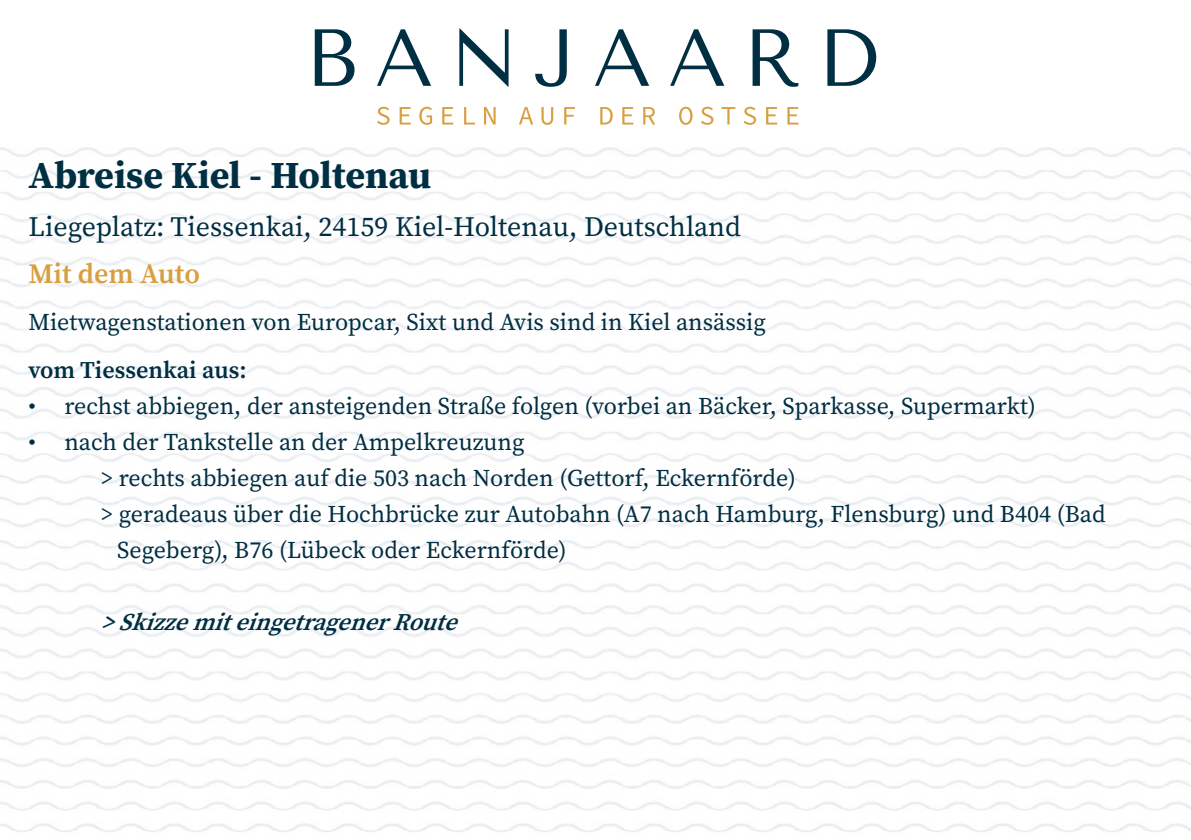
<style>
.page{position:relative;width:1191px;height:840px;background:#fff}
.page>*{position:absolute;margin:0;border:0;box-sizing:border-box;transform-origin:0 0}
.t1{font:700 38px "Source Serif Pro";color:#002f43}
.t2{font:28px "Source Serif Pro";color:#002f43}
.t3{font:600 28px "Source Serif Pro";color:#d89f40}
.t4{font:24px "Source Serif Pro";color:#002f43}
.t5{font:italic 600 24px "Source Serif Pro";color:#002f43}
.t6{font:600 24px "Source Serif Pro";color:#002f43}
</style>
<div class="page">
<svg style="left:315px;top:29px;width:39px;height:57px"></svg>
<svg style="left:377px;top:29px;width:54px;height:57px"></svg>
<svg style="left:459px;top:28px;width:49px;height:59px"></svg>
<svg style="left:535px;top:29px;width:32px;height:58px"></svg>
<svg style="left:595px;top:29px;width:54px;height:57px"></svg>
<svg style="left:670px;top:29px;width:54px;height:57px"></svg>
<svg style="left:752px;top:29px;width:46px;height:58px"></svg>
<svg style="left:827px;top:29px;width:49px;height:57px"></svg>
<svg style="left:377px;top:107px;width:12px;height:18px"></svg>
<svg style="left:399px;top:107px;width:12px;height:17px"></svg>
<svg style="left:419px;top:107px;width:13px;height:18px"></svg>
<svg style="left:442px;top:107px;width:11px;height:17px"></svg>
<svg style="left:464px;top:107px;width:11px;height:17px"></svg>
<svg style="left:484px;top:107px;width:11px;height:17px"></svg>
<svg style="left:519px;top:107px;width:14px;height:17px"></svg>
<svg style="left:541px;top:107px;width:12px;height:18px"></svg>
<svg style="left:564px;top:107px;width:11px;height:17px"></svg>
<svg style="left:600px;top:107px;width:12px;height:17px"></svg>
<svg style="left:622px;top:107px;width:11px;height:17px"></svg>
<svg style="left:643px;top:107px;width:12px;height:17px"></svg>
<svg style="left:679px;top:107px;width:13px;height:18px"></svg>
<svg style="left:701px;top:107px;width:12px;height:18px"></svg>
<svg style="left:721px;top:107px;width:14px;height:17px"></svg>
<svg style="left:743px;top:107px;width:13px;height:18px"></svg>
<svg style="left:766px;top:107px;width:11px;height:17px"></svg>
<svg style="left:787px;top:107px;width:11px;height:17px"></svg>
<h1 class="t1" style="left:28px;top:149px;width:404px">Abreise Kiel - Holtenau</h1>
<p class="t2" style="left:28px;top:207px;width:714px">Liegeplatz: Tiessenkai, 24159 Kiel-Holtenau, Deutschland</p>
<p class="t3" style="left:28px;top:254px;width:173px">Mit dem Auto</p>
<p class="t4" style="left:28px;top:306px;width:739px">Mietwagenstationen von Europcar, Sixt und Avis sind in Kiel ansässig</p>
<p class="t6" style="left:28px;top:353px;width:220px">vom Tiessenkai aus:</p>
<p class="t4" style="left:28px;top:389px;width:1009px">• rechst abbiegen, der ansteigenden Straße folgen (vorbei an Bäcker, Sparkasse, Supermarkt)</p>
<p class="t4" style="left:28px;top:425px;width:498px">• nach der Tankstelle an der Ampelkreuzung</p>
<p class="t4" style="left:100px;top:461px;width:697px">&gt; rechts abbiegen auf die 503 nach Norden (Gettorf, Eckernförde)</p>
<p class="t4" style="left:100px;top:497px;width:1006px">&gt; geradeaus über die Hochbrücke zur Autobahn (A7 nach Hamburg, Flensburg) und B404 (Bad</p>
<p class="t4" style="left:117px;top:533px;width:451px">Segeberg), B76 (Lübeck oder Eckernförde)</p>
<p class="t5" style="left:100px;top:605px;width:369px">&gt;SkizzemiteingetragenerRoute</p>
</div>
